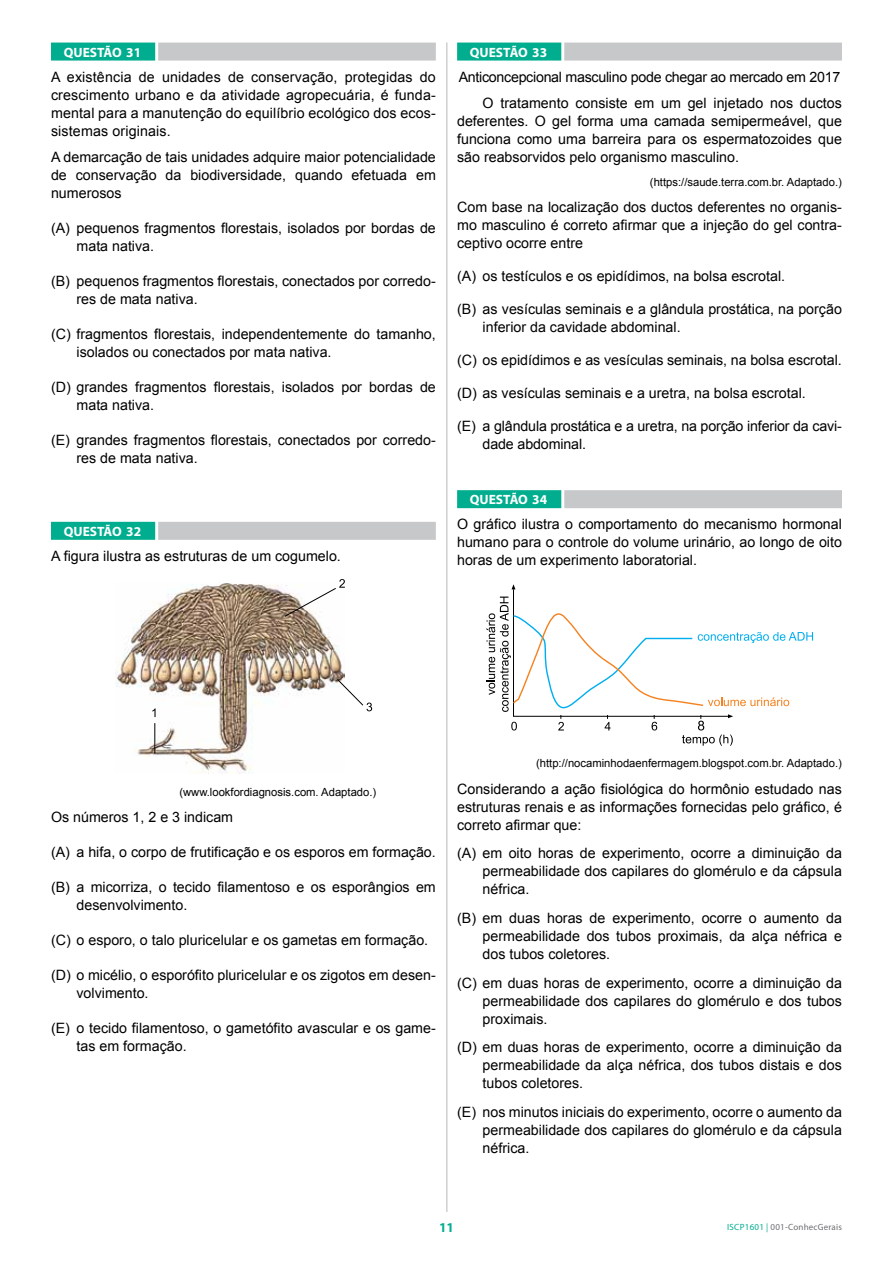
<style>
.page{position:relative;width:893px;height:1263px;background:#fff}
.page>*{position:absolute;margin:0;border:0;box-sizing:border-box;transform-origin:0 0}
.t1{font:14.25px/18px "Arial";color:#000;text-align:justify}
.t2{font:14.25px/26.5px "Arial";letter-spacing:-.02em;color:#000;text-align:right}
.t3{font:700 13.5px "Myriad Pro";color:#fff}
.t4{font:700 13.5px "Myriad Pro";color:#00ad8e}
.t5{font:11.25px "Arial";color:#000}
.t6{font:9px "Myriad Pro";letter-spacing:.02em;color:#6d6e71}
.s1{color:#00ad8e}
</style>
<div class="page">
<hr style="left:446px;top:43px;width:1px;height:1169px;background:#6d6e71">
<div style="left:457px;top:43px;width:104px;height:18px;background:#00ad8e"></div>
<div style="left:564px;top:43px;width:278px;height:18px;background:#c7c8ca"></div>
<div style="left:457px;top:490px;width:104px;height:18px;background:#00ad8e"></div>
<div style="left:564px;top:490px;width:278px;height:18px;background:#c7c8ca"></div>
<svg style="left:486px;top:584px;width:327px;height:162px"></svg>
<div style="left:51px;top:43px;width:104px;height:18px;background:#00ad8e"></div>
<div style="left:158px;top:43px;width:278px;height:18px;background:#c7c8ca"></div>
<div style="left:51px;top:522px;width:104px;height:18px;background:#00ad8e"></div>
<div style="left:158px;top:522px;width:278px;height:18px;background:#c7c8ca"></div>
<img style="left:115px;top:610px;width:138px;height:163px">
<svg style="left:152px;top:579px;width:220px;height:175px"></svg>
<p class="t3" style="left:64px;top:43px;width:19px">QUESTÃO</p>
<p class="t3" style="left:126px;top:43px;width:16px">31</p>
<p class="t1" style="left:51px;top:68px;width:386px">A existência de unidades de conservação, protegidas do crescimento urbano e da atividade agropecuária, é funda&shy;mental para a manutenção do equilíbrio ecológico dos ecos&shy;sistemas originais.</p>
<p class="t1" style="left:51px;top:148px;width:386px">A demarcação de tais unidades adquire maior potencialidade de conservação da biodiversidade, quando efetuada em numerosos</p>
<p class="t1" style="left:77px;top:219px;width:361px;text-indent:-26px">(A) pequenos fragmentos florestais, isolados por bordas de mata nativa.</p>
<p class="t1" style="left:77px;top:272px;width:361px;text-indent:-26px">(B) pequenos fragmentos florestais, conectados por corredo&shy;res de mata nativa.</p>
<p class="t1" style="left:77px;top:325px;width:361px;text-indent:-26px">(C) fragmentos florestais, independentemente do tamanho, isolados ou conectados por mata nativa.</p>
<p class="t1" style="left:77px;top:378px;width:361px;text-indent:-26px">(D) grandes fragmentos florestais, isolados por bordas de mata nativa.</p>
<p class="t1" style="left:77px;top:431px;width:361px;text-indent:-26px">(E) grandes fragmentos florestais, conectados por corredo&shy;res de mata nativa.</p>
<p class="t3" style="left:64px;top:522px;width:19px">QUESTÃO</p>
<p class="t3" style="left:126px;top:522px;width:16px">32</p>
<p class="t1" style="left:51px;top:547px;width:291px">A figura ilustra as estruturas de um cogumelo.</p>
<p class="t3" style="left:470px;top:43px;width:19px">QUESTÃO</p>
<p class="t3" style="left:532px;top:43px;width:16px">33</p>
<p class="t2" style="left:459px;top:63px;width:385px">Anticoncepcional masculino pode chegar ao mercado em 2017<br>O tratamento consiste em um gel injetado nos ductos</p>
<p class="t1" style="left:457px;top:112px;width:386px">deferentes. O gel forma uma camada semipermeável, que funciona como uma barreira para os espermatozoides que são reabsorvidos pelo organismo masculino.</p>
<p class="t5" style="left:650px;top:174px;width:193px">(https://saude.terra.com.br. Adaptado.)</p>
<p class="t1" style="left:457px;top:198px;width:386px">Com base na localização dos ductos deferentes no organis&shy;mo masculino é correto afirmar que a injeção do gel contra&shy;ceptivo ocorre entre</p>
<p class="t1" style="left:457px;top:267px;width:330px">(A) os testículos e os epidídimos, na bolsa escrotal.</p>
<p class="t1" style="left:483px;top:300px;width:361px;text-indent:-26px">(B) as vesículas seminais e a glândula prostática, na porção inferior da cavidade abdominal.</p>
<p class="t1" style="left:457px;top:351px;width:386px">(C) os epidídimos e as vesículas seminais, na bolsa escrotal.</p>
<p class="t1" style="left:457px;top:384px;width:350px">(D) as vesículas seminais e a uretra, na bolsa escrotal.</p>
<p class="t1" style="left:483px;top:417px;width:361px;text-indent:-26px">(E) a glândula prostática e a uretra, na porção inferior da cavi&shy;dade abdominal.</p>
<p class="t3" style="left:470px;top:491px;width:19px">QUESTÃO</p>
<p class="t3" style="left:532px;top:491px;width:16px">34</p>
<p class="t1" style="left:457px;top:515px;width:386px">O gráfico ilustra o comportamento do mecanismo hormonal humano para o controle do volume urinário, ao longo de oito horas de um experimento laboratorial.</p>
<p class="t5" style="left:179px;top:784px;width:198px">(www.lookfordiagnosis.com. Adaptado.)</p>
<p class="t1" style="left:51px;top:808px;width:184px">Os números 1, 2 e 3 indicam</p>
<p class="t1" style="left:51px;top:843px;width:386px">(A) a hifa, o corpo de frutificação e os esporos em formação.</p>
<p class="t1" style="left:77px;top:878px;width:361px;text-indent:-26px">(B) a micorriza, o tecido filamentoso e os esporângios em desenvolvimento.</p>
<p class="t1" style="left:51px;top:931px;width:379px">(C) o esporo, o talo pluricelular e os gametas em formação.</p>
<p class="t1" style="left:77px;top:966px;width:361px;text-indent:-26px">(D) o micélio, o esporófito pluricelular e os zigotos em desen&shy;volvimento.</p>
<p class="t1" style="left:77px;top:1019px;width:361px;text-indent:-26px">(E) o tecido filamentoso, o gametófito avascular e os game&shy;tas em formação.</p>
<p class="t5" style="left:536px;top:756px;width:307px">(http://nocaminhodaenfermagem.blogspot.com.br. Adaptado.)</p>
<p class="t1" style="left:457px;top:780px;width:386px">Considerando a ação fisiológica do hormônio estudado nas estruturas renais e as informações fornecidas pelo gráfico, é correto afirmar que:</p>
<p class="t1" style="left:483px;top:844px;width:361px;text-indent:-26px">(A) em oito horas de experimento, ocorre a diminuição da permeabilidade dos capilares do glomérulo e da cápsula néfrica.</p>
<p class="t1" style="left:483px;top:909px;width:361px;text-indent:-26px">(B) em duas horas de experimento, ocorre o aumento da permeabilidade dos tubos proximais, da alça néfrica e dos tubos coletores.</p>
<p class="t1" style="left:483px;top:974px;width:361px;text-indent:-26px">(C) em duas horas de experimento, ocorre a diminuição da permeabilidade dos capilares do glomérulo e dos tubos proximais.</p>
<p class="t1" style="left:483px;top:1038px;width:361px;text-indent:-26px">(D) em duas horas de experimento, ocorre a diminuição da permeabilidade da alça néfrica, dos tubos distais e dos tubos coletores.</p>
<p class="t1" style="left:483px;top:1103px;width:361px;text-indent:-26px">(E) nos minutos iniciais do experimento, ocorre o aumento da permeabilidade dos capilares do glomérulo e da cápsula néfrica.</p>
<p class="t4" style="left:439px;top:1218px;width:16px">11</p>
<p class="t6" style="left:727px;top:1222px;width:116px"><span class="s1">ISCP1601 |</span> 001-ConhecGerais</p>
</div>
